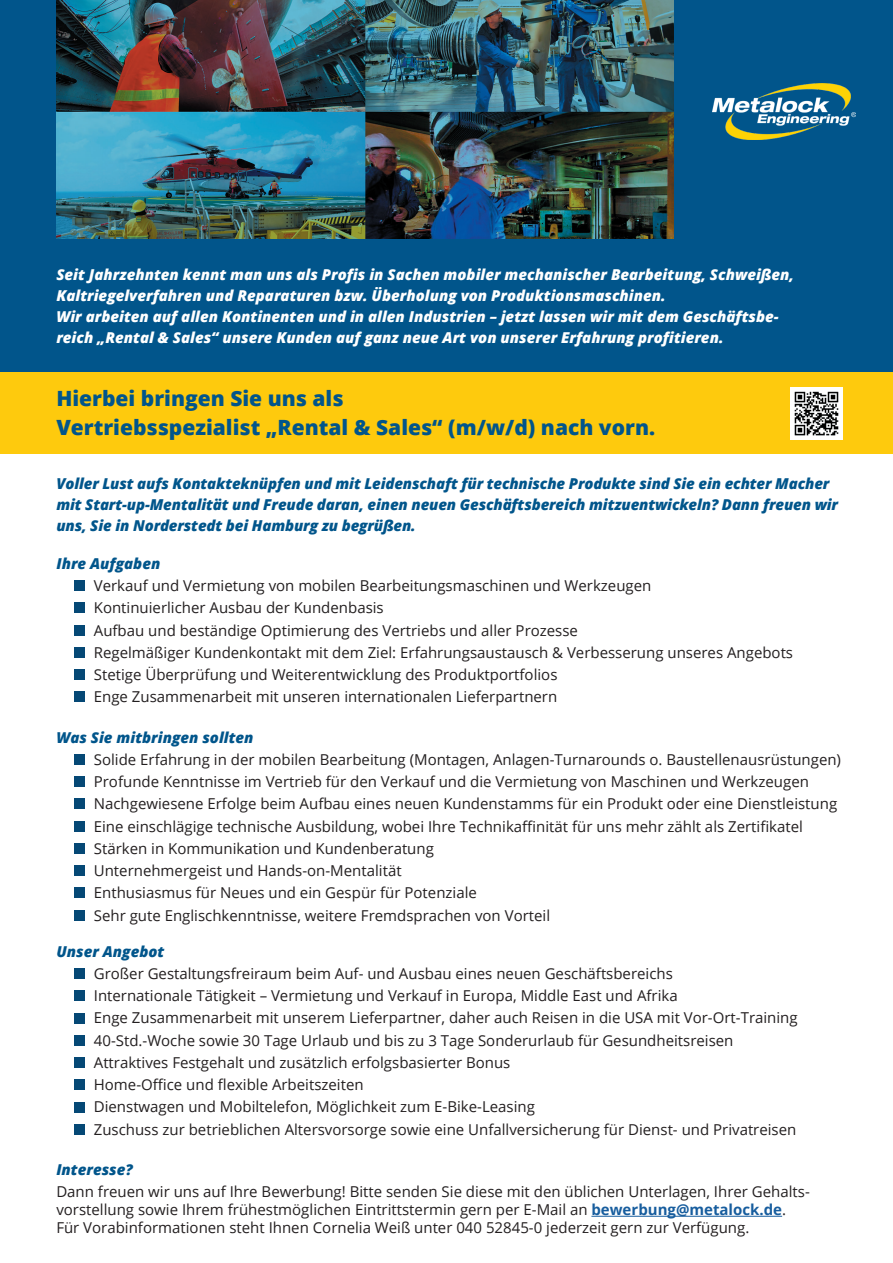
<style>
.page{position:relative;width:893px;height:1263px;background:#fff}
.page>*{position:absolute;margin:0;border:0;box-sizing:border-box;transform-origin:0 0}
.t1{font:800 21px/28.5px "Open Sans";color:#01558b}
.t2{font:15px/22.2px "Open Sans";color:#231f20}
.t3{font:italic 800 15px/21px "Open Sans";color:#fff}
.t4{font:italic 800 15px/21px "Open Sans";letter-spacing:-.01em;color:#01558b}
.s1{font-weight:400;font-style:normal;color:#fff}
.s2{font-weight:700;color:#175d9e}
</style>
<div class="page">
<div style="left:0;top:0;width:893px;height:372px;background:#01558b"></div>
<img style="left:56px;top:0;width:617px;height:239px">
<img style="left:712px;top:84px;width:144px;height:55px">
<hr style="left:591px;top:1216px;width:191px;height:1px;background:#175d9e">
<div style="left:74px;top:580px;width:11px;height:11px;background:#054875"></div>
<div style="left:74px;top:603px;width:11px;height:10px;background:#054875"></div>
<div style="left:74px;top:625px;width:11px;height:10px;background:#054875"></div>
<div style="left:74px;top:647px;width:11px;height:11px;background:#054875"></div>
<div style="left:74px;top:669px;width:11px;height:11px;background:#054875"></div>
<div style="left:74px;top:692px;width:11px;height:10px;background:#054875"></div>
<div style="left:74px;top:754px;width:11px;height:11px;background:#054875"></div>
<div style="left:74px;top:776px;width:11px;height:11px;background:#054875"></div>
<div style="left:74px;top:799px;width:11px;height:10px;background:#054875"></div>
<div style="left:74px;top:821px;width:11px;height:10px;background:#054875"></div>
<div style="left:74px;top:843px;width:11px;height:11px;background:#054875"></div>
<div style="left:74px;top:865px;width:11px;height:11px;background:#054875"></div>
<div style="left:74px;top:888px;width:11px;height:10px;background:#054875"></div>
<div style="left:74px;top:910px;width:11px;height:10px;background:#054875"></div>
<div style="left:74px;top:968px;width:11px;height:11px;background:#054875"></div>
<div style="left:74px;top:990px;width:11px;height:11px;background:#054875"></div>
<div style="left:74px;top:1013px;width:11px;height:10px;background:#054875"></div>
<div style="left:74px;top:1035px;width:11px;height:10px;background:#054875"></div>
<div style="left:74px;top:1057px;width:11px;height:11px;background:#054875"></div>
<div style="left:74px;top:1079px;width:11px;height:11px;background:#054875"></div>
<div style="left:74px;top:1102px;width:11px;height:10px;background:#054875"></div>
<div style="left:74px;top:1124px;width:11px;height:10px;background:#054875"></div>
<div style="left:0;top:372px;width:893px;height:82px;background:#feca0d"></div>
<img style="left:790px;top:387px;width:52px;height:52px">
<p class="t3" style="left:56px;top:263px;width:739px">Seit Jahrzehnten kennt man uns als Profis in Sachen mobiler mechanischer Bearbeitung, Schweißen, Kaltriegelverfahren und Reparaturen bzw. Überholung von Produktionsmaschinen.<br>Wir arbeiten auf allen Kontinenten und in allen Industrien – jetzt lassen wir mit dem Geschäftsbe&shy;reich „Rental &amp; Sales“ unsere Kunden auf ganz neue Art von unserer Erfahrung profitieren.</p>
<h1 class="t1" style="left:56px;top:383px;width:600px">Hierbei bringen Sie uns als<br>Vertriebsspezialist „Rental &amp; Sales“ (m/w/d) nach vorn.</h1>
<p class="t4" style="left:56px;top:472px;width:783px">Voller Lust aufs Kontakteknüpfen und mit Leidenschaft für technische Produkte sind Sie ein echter Macher mit Start-up-Mentalität und Freude daran, einen neuen Geschäftsbereich mitzuentwickeln? Dann freuen wir uns, Sie in Norderstedt bei Hamburg zu begrüßen.<span class="s1">.</span></p>
<p class="t4" style="left:56px;top:552px;width:106px">Ihre Aufgaben</p>
<p class="t2" style="left:94px;top:574px;width:701px">Verkauf und Vermietung von mobilen Bearbeitungsmaschinen und Werkzeugen<br>Kontinuierlicher Ausbau der Kundenbasis<br>Aufbau und beständige Optimierung des Vertriebs und aller Prozesse<br>Regelmäßiger Kundenkontakt mit dem Ziel: Erfahrungsaustausch &amp; Verbesserung unseres Angebots Stetige Überprüfung und Weiterentwicklung des Produktportfolios<br>Enge Zusammenarbeit mit unseren internationalen Lieferpartnern</p>
<p class="t4" style="left:56px;top:726px;width:199px">Was Sie mitbringen sollten</p>
<p class="t2" style="left:94px;top:748px;width:749px">Solide Erfahrung in der mobilen Bearbeitung (Montagen, Anlagen-Turnarounds o. Baustellenausrüstungen)<br>Profunde Kenntnisse im Vertrieb für den Verkauf und die Vermietung von Maschinen und Werkzeugen Nachgewiesene Erfolge beim Aufbau eines neuen Kundenstamms für ein Produkt oder eine Dienstleistung Eine einschlägige technische Ausbildung, wobei Ihre Technikaffinität für uns mehr zählt als Zertifikatel Stärken in Kommunikation und Kundenberatung<br>Unternehmergeist und Hands-on-Mentalität<br>Enthusiasmus für Neues und ein Gespür für Potenziale<br>Sehr gute Englischkenntnisse, weitere Fremdsprachen von Vorteil</p>
<p class="t4" style="left:56px;top:940px;width:110px">Unser Angebot</p>
<p class="t2" style="left:94px;top:962px;width:705px">Großer Gestaltungsfreiraum beim Auf- und Ausbau eines neuen Geschäftsbereichs<br>Internationale Tätigkeit – Vermietung und Verkauf in Europa, Middle East und Afrika<br>Enge Zusammenarbeit mit unserem Lieferpartner, daher auch Reisen in die USA mit Vor-Ort-Training 40-Std.-Woche sowie 30 Tage Urlaub und bis zu 3 Tage Sonderurlaub für Gesundheitsreisen Attraktives Festgehalt und zusätzlich erfolgsbasierter Bonus<br>Home-Office und flexible Arbeitszeiten<br>Dienstwagen und Mobiltelefon, Möglichkeit zum E-Bike-Leasing<br>Zuschuss zur betrieblichen Altersvorsorge sowie eine Unfallversicherung für Dienst- und Privatreisen</p>
<p class="t4" style="left:56px;top:1158px;width:78px">Interesse?</p>
<p class="t2" style="left:56px;top:1182px;width:755px;line-height:18px">Dann freuen wir uns auf Ihre Bewerbung! Bitte senden Sie diese mit den üblichen Unterlagen, Ihrer Gehalts&shy;vorstellung sowie Ihrem frühestmöglichen Eintrittstermin gern per E-Mail an <span class="s2">bewerbung@metalock.de</span>.<br>Für Vorabinformationen steht Ihnen Cornelia Weiß unter 040 52845-0 jederzeit gern zur Verfügung.</p>
</div>
